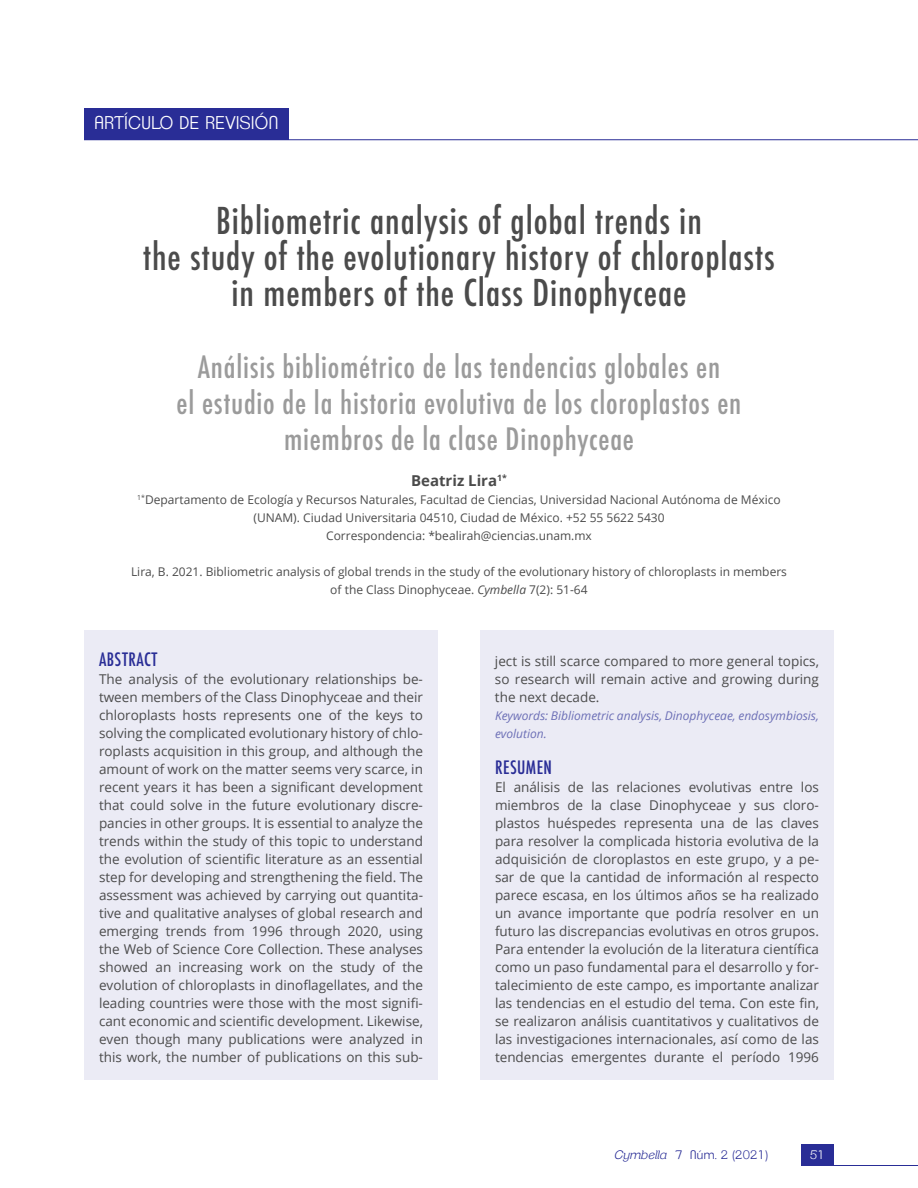
<style>
.page{position:relative;width:918px;height:1188px;background:#fff}
.page>*{position:absolute;margin:0;border:0;box-sizing:border-box;transform-origin:0 0}
.t1{font:500 condensed 36px/36px "Futura";letter-spacing:.025em;color:#4b4b4b;text-align:center}
.t2{font:500 condensed 30px/36px "Futura";letter-spacing:.025em;color:#9b9b9b;text-align:center}
.t3{font:300 18px "Clemente P Dae";letter-spacing:.025em;color:#fff}
.t4{font:500 condensed 18px "Futura";letter-spacing:.025em;color:#292d96}
.t5{font:700 15px "Open Sans";color:#4b4b4b}
.t6{font:13.5px/18px "Open Sans";color:#4b4b4b;text-align:justify}
.t7{font:12px/18px "Open Sans";color:#4b4b4b;text-align:center}
.t8{font:italic 12px/18px "Open Sans";color:#6c6fb6}
.t9{font:300 12px "Clemente P Dae";letter-spacing:.025em;color:#292d96}
.t10{font:300 12px "Clemente P Dae";color:#fff}
.s1{font-style:italic}
.s2{font-family:"Clemente P Daf";font-style:italic}
</style>
<div class="page">
<div style="left:84px;top:108px;width:205px;height:32px;background:#292d96"></div>
<hr style="left:84px;top:139px;width:834px;height:1px;background:#292d96">
<div style="left:801px;top:1144px;width:33px;height:22px;background:#292d96"></div>
<hr style="left:801px;top:1165px;width:117px;height:1px;background:#292d96">
<div style="left:84px;top:630px;width:354px;height:450px;background:#ebebf5"></div>
<div style="left:480px;top:630px;width:354px;height:450px;background:#ebebf5"></div>
<h3 class="t3" style="left:94px;top:113px;width:185px">ARTÍCULO DE REVISIÓN</h3>
<h1 class="t1" style="left:143px;top:203px;width:633px">Bibliometric analysis of global trends in<br>the study of the evolutionary history of chloroplasts in members of the Class Dinophyceae</h1>
<h2 class="t2" style="left:177px;top:349px;width:566px">Análisis bibliométrico de las tendencias globales en<br>el estudio de la historia evolutiva de los cloroplastos en miembros de la clase Dinophyceae</h2>
<p class="t5" style="left:411px;top:470px;width:97px">Beatriz Lira<sup>1*</sup></p>
<p class="t7" style="left:137px;top:490px;width:645px"><sup>1*</sup>Departamento de Ecología y Recursos Naturales, Facultad de Ciencias, Universidad Nacional Autónoma de México (UNAM). Ciudad Universitaria 04510, Ciudad de México. +52 55 5622 5430<br>Correspondencia: *bealirah@ciencias.unam.mx</p>
<p class="t7" style="left:131px;top:562px;width:657px">Lira, B. 2021. Bibliometric analysis of global trends in the study of the evolutionary history of chloroplasts in members of the Class Dinophyceae. <span class="s1">Cymbella</span> 7(2): 51-64</p>
<h3 class="t4" style="left:99px;top:648px;width:60px">ABSTRACT</h3>
<p class="t6" style="left:99px;top:670px;width:326px">The analysis of the evolutionary relationships be&shy;tween members of the Class Dinophyceae and their chloroplasts hosts represents one of the keys to solving the complicated evolutionary history of chlo&shy;roplasts acquisition in this group, and although the amount of work on the matter seems very scarce, in recent years it has been a significant development that could solve in the future evolutionary discre&shy;pancies in other groups. It is essential to analyze the trends within the study of this topic to understand the evolution of scientific literature as an essential step for developing and strengthening the field. The assessment was achieved by carrying out quantita&shy;tive and qualitative analyses of global research and emerging trends from 1996 through 2020, using the Web of Science Core Collection. These analyses showed an increasing work on the study of the evolution of chloroplasts in dinoflagellates, and the leading countries were those with the most signifi&shy;cant economic and scientific development. Likewise, even though many publications were analyzed in this work, the number of publications on this sub-</p>
<p class="t6" style="left:495px;top:652px;width:326px">ject is still scarce compared to more general topics, so research will remain active and growing during the next decade.</p>
<p class="t8" style="left:495px;top:706px;width:325px">Keywords: Bibliometric analysis, Dinophyceae, endosymbiosis, evolution.</p>
<h3 class="t4" style="left:495px;top:756px;width:59px">RESUMEN</h3>
<p class="t6" style="left:495px;top:778px;width:326px">El análisis de las relaciones evolutivas entre los miembros de la clase Dinophyceae y sus cloro&shy;plastos huéspedes representa una de las claves para resolver la complicada historia evolutiva de la adquisición de cloroplastos en este grupo, y a pe&shy;sar de que la cantidad de información al respecto parece escasa, en los últimos años se ha realizado un avance importante que podría resolver en un futuro las discrepancias evolutivas en otros grupos.<br>Para entender la evolución de la literatura científica como un paso fundamental para el desarrollo y for&shy;talecimiento de este campo, es importante analizar las tendencias en el estudio del tema. Con este fin, se realizaron análisis cuantitativos y cualitativos de las investigaciones internacionales, así como de las tendencias emergentes durante el período 1996</p>
<p class="t9" style="left:615px;top:1148px;width:155px"><span class="s2">Cymbella</span> 7 Núm. 2 (2021)</p>
<p class="t10" style="left:810px;top:1148px;width:16px">51</p>
</div>
